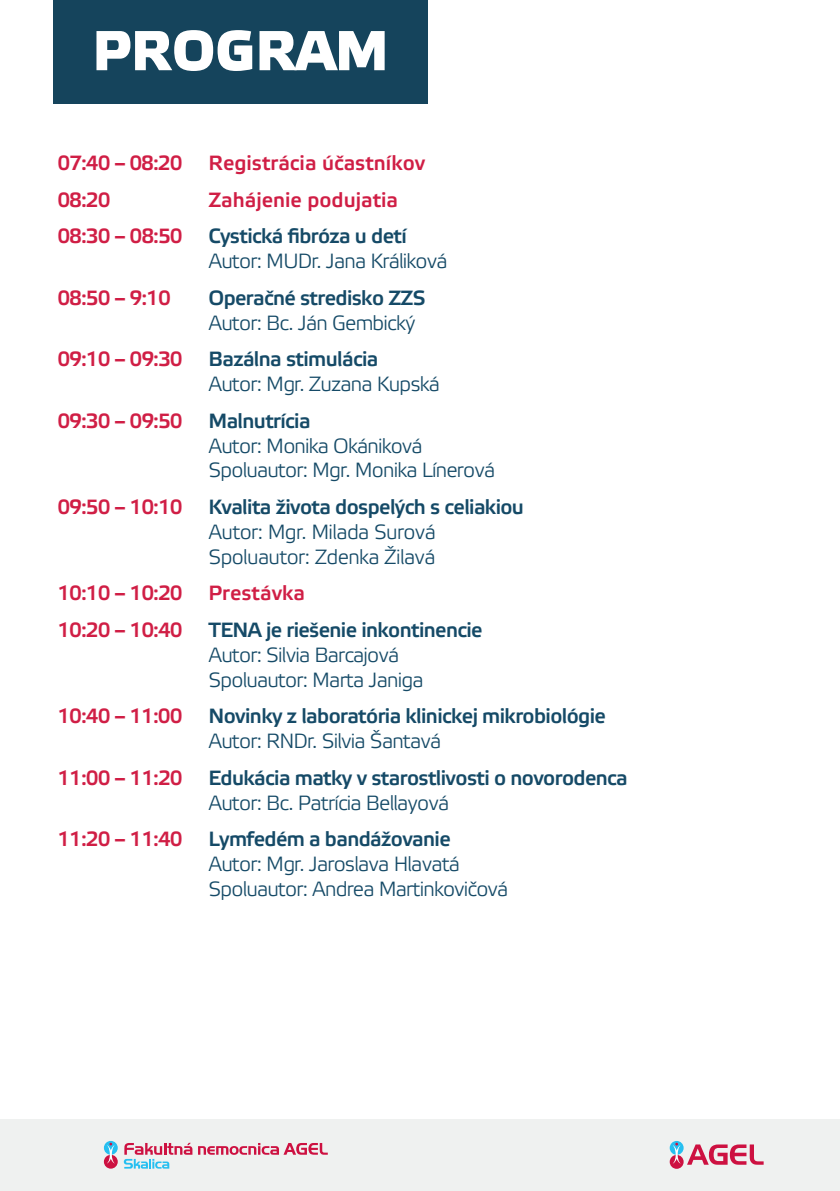
<style>
.page{position:relative;width:840px;height:1191px;background:#fff}
.page>*{position:absolute;margin:0;border:0;box-sizing:border-box;transform-origin:0 0}
.t1{font:700 56.2px "Elektra Medium Pro";letter-spacing:-.01em;color:#fff}
.t2{font:20.6px "Elektra Light Pro";letter-spacing:-.04em;color:#154a67}
.t3{font:700 20.6px "Elektra Light Pro";letter-spacing:-.03em;color:#154a67}
.t4{font:20.6px "Elektra Medium Pro";letter-spacing:-.05em;color:#d01e45}
.t5{font:20.6px "Elektra Medium Pro";color:#d01e45}
</style>
<div class="page">
<div style="left:0;top:1119px;width:839px;height:72px;background:#eff1f0"></div>
<svg style="left:669px;top:1141px;width:14px;height:13px"></svg>
<svg style="left:669px;top:1154px;width:14px;height:14px"></svg>
<svg style="left:672px;top:1142px;width:8px;height:22px"></svg>
<svg style="left:687px;top:1144px;width:76px;height:20px"></svg>
<svg style="left:198px;top:1143px;width:129px;height:11px"></svg>
<svg style="left:124px;top:1142px;width:68px;height:26px"></svg>
<svg style="left:104px;top:1140px;width:14px;height:14px"></svg>
<div style="left:104px;top:1154px;width:14px;height:14px;background:#cd1141;border-radius:50%"></div>
<svg style="left:106px;top:1142px;width:9px;height:21px"></svg>
<div style="left:53px;top:0;width:375px;height:104px;background:#15445c"></div>
<p class="t1" style="left:92px;top:19px;width:298px">PROGRAM</p>
<p class="t4" style="left:57px;top:152px;width:127px">07:40 – 08:20</p>
<p class="t5" style="left:208px;top:152px;width:218px">Registrácia účastníkov</p>
<p class="t4" style="left:57px;top:188px;width:55px">08:20</p>
<p class="t5" style="left:208px;top:188px;width:191px">Zahájenie podujatia</p>
<p class="t4" style="left:57px;top:225px;width:127px">08:30 – 08:50</p>
<p class="t3" style="left:208px;top:225px;width:200px">Cystická fibróza u detí</p>
<p class="t2" style="left:208px;top:250px;width:240px">Autor: MUDr. Jana Králiková</p>
<p class="t4" style="left:57px;top:287px;width:115px">08:50 – 9:10</p>
<p class="t3" style="left:208px;top:287px;width:218px">Operačné stredisko ZZS</p>
<p class="t2" style="left:208px;top:312px;width:208px">Autor: Bc. Ján Gembický</p>
<p class="t4" style="left:57px;top:348px;width:127px">09:10 – 09:30</p>
<p class="t3" style="left:208px;top:348px;width:171px">Bazálna stimulácia</p>
<p class="t2" style="left:208px;top:373px;width:233px">Autor: Mgr. Zuzana Kupská</p>
<p class="t4" style="left:57px;top:409px;width:127px">09:30 – 09:50</p>
<p class="t3" style="left:208px;top:409px;width:104px">Malnutrícia</p>
<p class="t2" style="left:208px;top:434px;width:216px">Autor: Monika Okániková</p>
<p class="t2" style="left:208px;top:459px;width:288px">Spoluautor: Mgr. Monika Línerová</p>
<p class="t4" style="left:57px;top:496px;width:127px">09:50 – 10:10</p>
<p class="t3" style="left:208px;top:496px;width:317px">Kvalita života dospelých s celiakiou</p>
<p class="t2" style="left:208px;top:521px;width:229px">Autor: Mgr. Milada Surová</p>
<p class="t2" style="left:208px;top:545px;width:228px">Spoluautor: Zdenka Žilavá</p>
<p class="t4" style="left:57px;top:582px;width:127px">10:10 – 10:20</p>
<p class="t5" style="left:208px;top:582px;width:98px">Prestávka</p>
<p class="t4" style="left:57px;top:619px;width:127px">10:20 – 10:40</p>
<p class="t3" style="left:208px;top:619px;width:275px">TENA je riešenie inkontinencie</p>
<p class="t2" style="left:208px;top:644px;width:192px">Autor: Silvia Barcajová</p>
<p class="t2" style="left:208px;top:668px;width:216px">Spoluautor: Marta Janiga</p>
<p class="t4" style="left:57px;top:705px;width:127px">10:40 – 11:00</p>
<p class="t3" style="left:208px;top:705px;width:399px">Novinky z laboratória klinickej mikrobiológie</p>
<p class="t2" style="left:208px;top:730px;width:234px">Autor: RNDr. Silvia Šantavá</p>
<p class="t4" style="left:57px;top:766px;width:127px">11:00 – 11:20</p>
<p class="t4" style="left:57px;top:828px;width:127px">11:20 – 11:40</p>
<p class="t3" style="left:208px;top:766px;width:420px">Edukácia matky v starostlivosti o novorodenca</p>
<p class="t2" style="left:208px;top:791px;width:242px">Autor: Bc. Patrícia Bellayová</p>
<p class="t3" style="left:208px;top:828px;width:244px">Lymfedém a bandážovanie</p>
<p class="t2" style="left:208px;top:853px;width:253px">Autor: Mgr. Jaroslava Hlavatá</p>
<p class="t2" style="left:208px;top:877px;width:301px">Spoluautor: Andrea Martinkovičová</p>
</div>
